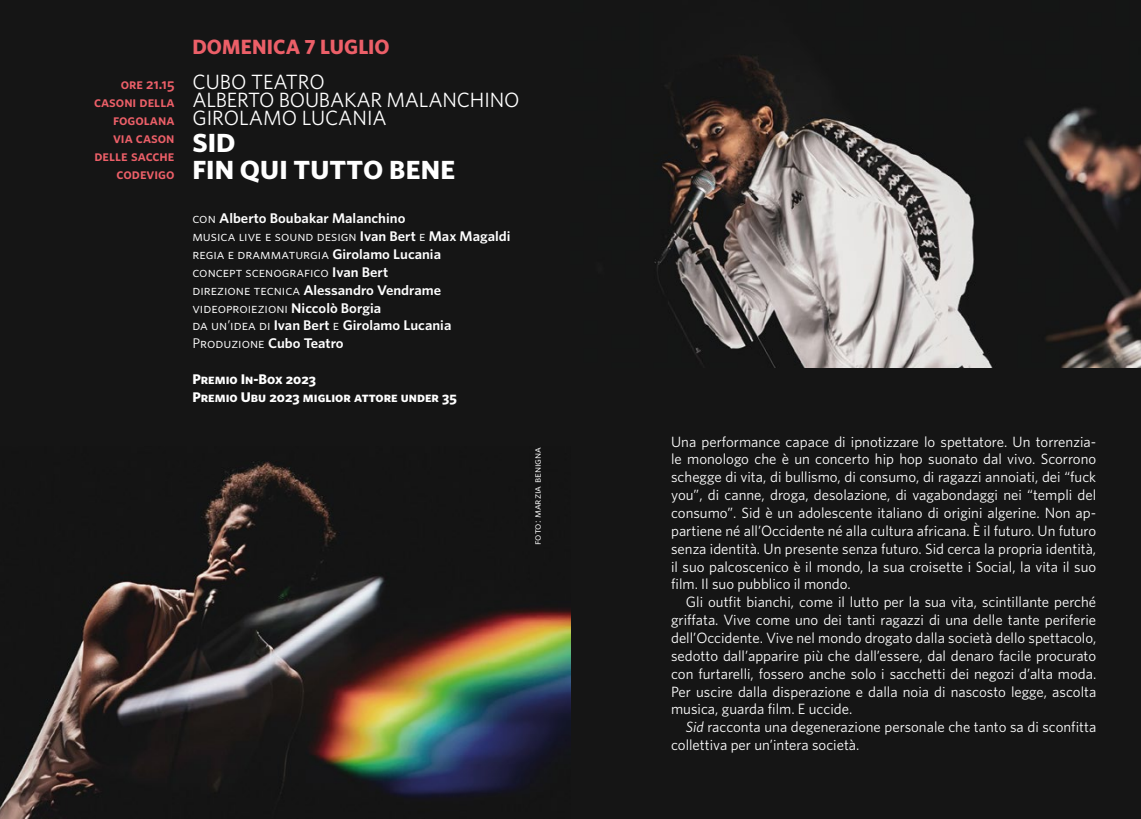
<style>
.page{position:relative;width:1141px;height:819px;background:#151515}
.page>*{position:absolute;margin:0;border:0;box-sizing:border-box;transform-origin:0 0}
.t1{font:26.25px/26.8px "Whitney HTF Bold SC";letter-spacing:.005em;color:#fff;scale:1.05 1}
.t2{font:20.65px/17.8px "Whitney HTF";letter-spacing:-.01em;color:#fff}
.t3{font:700 20.65px "Whitney HTF";letter-spacing:.005em;color:#ec5f68}
.t4{font:14.88px/17.8px "Whitney HTF";color:#fff;text-align:justify}
.t5{font:14.88px/17.8px "Whitney HTF Semi Bold SC";color:#ec5f68;text-align:right}
.t6{font:14px/17.8px "Whitney HTF Book SC";color:#fff;scale:1.05 1}
.t7{font:600 14px "Whitney HTF";color:#fff;scale:1.05 1}
.t8{font:14px/17.8px "Whitney HTF Bold SC";color:#fff;scale:1.05 1}
.t9{font:10.5px "Whitney HTF Book SC";color:#fff;scale:1.05 1}
.s1{font-family:"Whitney HTF Book SC";font-weight:400}
.s2{font-family:"Whitney HTF";font-weight:600}
.s3{font-style:italic}
</style>
<div class="page">
<img style="left:654px;top:55px;width:487px;height:312px">
<img style="left:0;top:461px;width:570px;height:358px">
<p class="t5" style="left:94px;top:75px;width:82px">ore 21.15 casoni della fogolana via cason delle sacche codevigo</p>
<h2 class="t3" style="left:192px;top:34px;width:199px">DOMENICA 7 LUGLIO</h2>
<h2 class="t2" style="left:192px;top:73px;width:329px">CUBO TEATRO<br>ALBERTO BOUBAKAR MALANCHINO<br>GIROLAMO LUCANIA</h2>
<h1 class="t1" style="left:192px;top:128px;width:252px">SID<br>FIN QUI TUTTO BENE</h1>
<p class="t7" style="left:192px;top:210px;width:204px"><span class="s1">con</span> Alberto Boubakar Malanchino</p>
<p class="t6" style="left:192px;top:227px;width:304px">musica live e sound design <span class="s2">Ivan Bert</span> e <span class="s2">Max Magaldi </span>regia e drammaturgia <span class="s2">Girolamo Lucania<br></span>concept scenografico <span class="s2">Ivan Bert</span></p>
<p class="t7" style="left:192px;top:281px;width:238px"><span class="s1">direzione tecnica</span> Alessandro Vendrame</p>
<p class="t6" style="left:192px;top:298px;width:181px">videoproiezioni <span class="s2">Niccolò Borgia</span></p>
<p class="t7" style="left:192px;top:317px;width:248px"><span class="s1">da un’idea di</span> Ivan Bert <span class="s1">e</span> Girolamo Lucania</p>
<p class="t6" style="left:192px;top:334px;width:146px">Produzione <span class="s2">Cubo Teatro</span></p>
<p class="t8" style="left:192px;top:370px;width:254px">Premio In-Box 2023<br>Premio Ubu 2023 miglior attore under 35</p>
<p class="t9" style="left:531px;top:545px;width:95px;rotate:-90deg">foto: marzia benigna</p>
<p class="t4" style="left:671px;top:432px;width:427px">Una performance capace di ipnotizzare lo spettatore. Un torrenzia&shy;le monologo che è un concerto hip hop suonato dal vivo. Scorrono schegge di vita, di bullismo, di consumo, di ragazzi annoiati, dei “fuck you”, di canne, droga, desolazione, di vagabondaggi nei “templi del consumo”. Sid è un adolescente italiano di origini algerine. Non ap&shy;partiene né all’Occidente né alla cultura africana. È il futuro. Un futuro senza identità. Un presente senza futuro. Sid cerca la propria identità, il suo palcoscenico è il mondo, la sua croisette i Social, la vita il suo film. Il suo pubblico il mondo.</p>
<p class="t4" style="left:671px;top:592px;width:427px;text-indent:15px">Gli outfit bianchi, come il lutto per la sua vita, scintillante perché griffata. Vive come uno dei tanti ragazzi di una delle tante periferie dell’Occidente. Vive nel mondo drogato dalla società dello spettacolo, sedotto dall’apparire più che dall’essere, dal denaro facile procurato con furtarelli, fossero anche solo i sacchetti dei negozi d’alta moda.<br>Per uscire dalla disperazione e dalla noia di nascosto legge, ascolta musica, guarda film. E uccide.</p>
<p class="t4" style="left:671px;top:717px;width:427px;text-indent:15px"><span class="s3">Sid</span> racconta una degenerazione personale che tanto sa di sconfitta collettiva per un’intera società.</p>
</div>
